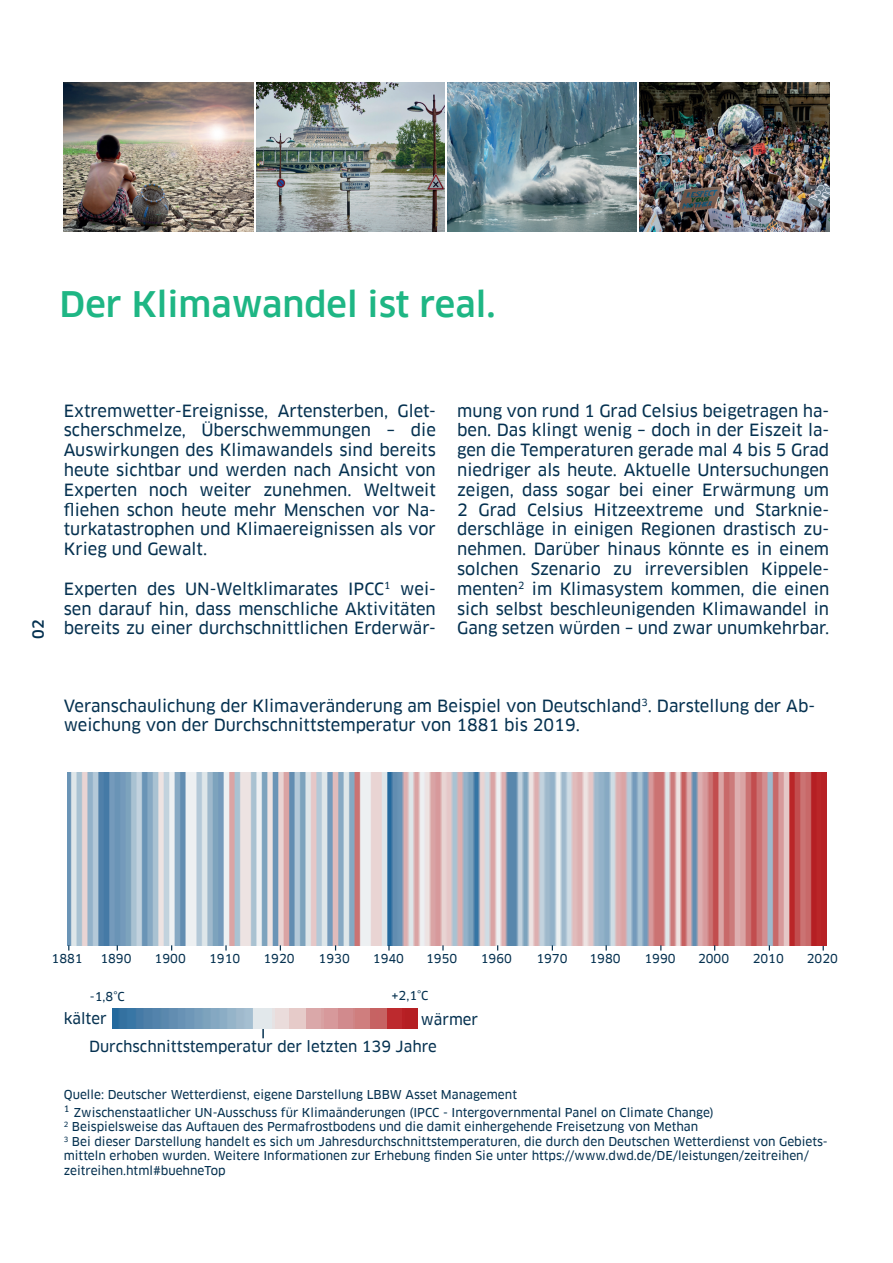
<style>
.page{position:relative;width:893px;height:1263px;background:#fff}
.page>*{position:absolute;margin:0;border:0;box-sizing:border-box;transform-origin:0 0}
.t1{font:500 34.5px "Clanfor LBBW";color:#1eb684}
.t2{font:16.5px/19.8px "Clanfor LBBW News";color:#053150;text-align:justify}
.t3{font:15px/27.8px "Clanfor LBBW News";color:#053150}
.t4{font:500 15px "Clanfor LBBW";color:#053150}
.t5{font:12px/14.4px "Clanfor LBBW News";color:#053150}
</style>
<div class="page">
<img style="left:64px;top:83px;width:189px;height:149px">
<img style="left:640px;top:83px;width:189px;height:149px">
<img style="left:448px;top:83px;width:189px;height:149px">
<img style="left:256px;top:83px;width:188px;height:149px">
<svg style="left:262px;top:1028px;width:2px;height:10px"></svg>
<img style="left:112px;top:1008px;width:305px;height:20px">
<img style="left:67px;top:772px;width:754px;height:173px">
<div style="left:821px;top:772px;width:5px;height:173px;background:#b72226"></div>
<h1 class="t1" style="left:60px;top:284px;width:438px">Der Klimawandel ist real.</h1>
<p class="t4" style="left:29px;top:638px;width:21px;rotate:-90deg">02</p>
<p class="t2" style="left:64px;top:401px;width:374px">Extremwetter-Ereignisse, Artensterben, Glet&shy;scherschmelze, Überschwemmungen – die Auswirkungen des Klimawandels sind bereits heute sichtbar und werden nach Ansicht von Experten noch weiter zunehmen. Weltweit fliehen schon heute mehr Menschen vor Na&shy;turkatastrophen und Klimaereignissen als vor Krieg und Gewalt.</p>
<p class="t2" style="left:64px;top:579px;width:374px">Experten des UN-Weltklimarates IPCC<sup>1</sup> wei&shy;sen darauf hin, dass menschliche Aktivitäten bereits zu einer durchschnittlichen Erderwär-</p>
<p class="t2" style="left:457px;top:401px;width:374px">mung von rund 1 Grad Celsius beigetragen ha&shy;ben. Das klingt wenig – doch in der Eiszeit la&shy;gen die Temperaturen gerade mal 4 bis 5 Grad niedriger als heute. Aktuelle Untersuchungen zeigen, dass sogar bei einer Erwärmung um 2 Grad Celsius Hitzeextreme und Starknie&shy;derschläge in einigen Regionen drastisch zu&shy;nehmen. Darüber hinaus könnte es in einem solchen Szenario zu irreversiblen Kippele&shy;menten<sup>2</sup> im Klimasystem kommen, die einen sich selbst beschleunigenden Klimawandel in Gang setzen würden – und zwar unumkehrbar.</p>
<p class="t2" style="left:64px;top:696px;width:753px">Veranschaulichung der Klimaveränderung am Beispiel von Deutschland<sup>3</sup>. Darstellung der Ab&shy;weichung von der Durchschnittstemperatur von 1881 bis 2019.</p>
<p class="t5" style="left:52px;top:952px;width:33px">1881</p>
<p class="t5" style="left:100px;top:952px;width:33px">1890</p>
<p class="t5" style="left:155px;top:952px;width:33px">1900</p>
<p class="t5" style="left:209px;top:952px;width:33px">1910</p>
<p class="t5" style="left:263px;top:952px;width:33px">1920</p>
<p class="t5" style="left:319px;top:952px;width:33px">1930</p>
<p class="t5" style="left:373px;top:952px;width:33px">1940</p>
<p class="t5" style="left:426px;top:952px;width:33px">1950</p>
<p class="t5" style="left:481px;top:952px;width:33px">1960</p>
<p class="t5" style="left:536px;top:952px;width:33px">1970</p>
<p class="t5" style="left:589px;top:952px;width:33px">1980</p>
<p class="t5" style="left:644px;top:952px;width:33px">1990</p>
<p class="t5" style="left:698px;top:952px;width:33px">2000</p>
<p class="t5" style="left:753px;top:952px;width:33px">2010</p>
<p class="t5" style="left:807px;top:952px;width:33px">2020</p>
<p class="t5" style="left:90px;top:989px;width:36px">-1,8°C</p>
<p class="t5" style="left:391px;top:988px;width:38px">+2,1°C</p>
<p class="t3" style="left:64px;top:1005px;width:44px">kälter</p>
<p class="t3" style="left:89px;top:1005px;width:391px;text-indent:332px">wärmer<br>Durchschnittstemperatur der letzten 139 Jahre</p>
<p class="t5" style="left:64px;top:1086px;width:652px;line-height:18px">Quelle: Deutscher Wetterdienst, eigene Darstellung LBBW Asset Management<br><sup>1</sup> Zwischenstaatlicher UN-Ausschuss für Klimaänderungen (IPCC - Intergovernmental Panel on Climate Change)</p>
<p class="t5" style="left:64px;top:1120px;width:766px"><sup>2</sup> Beispielsweise das Auftauen des Permafrostbodens und die damit einhergehende Freisetzung von Methan<br><sup>3</sup> Bei dieser Darstellung handelt es sich um Jahresdurchschnittstemperaturen, die durch den Deutschen Wetterdienst von Gebiets&shy;mitteln erhoben wurden. Weitere Informationen zur Erhebung finden Sie unter https://www.dwd.de/DE/leistungen/zeitreihen/ zeitreihen.html#buehneTop</p>
</div>
